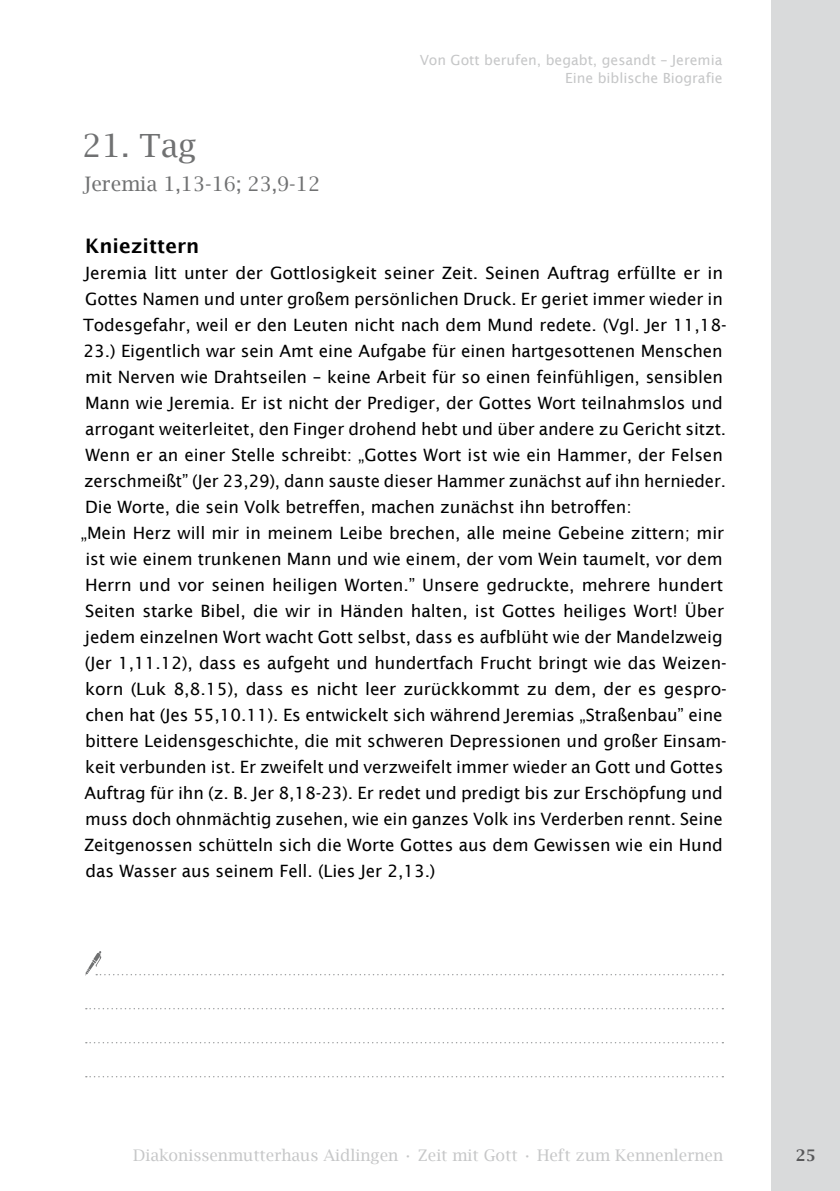
<style>
.page{position:relative;width:840px;height:1191px;background:#fff}
.page>*{position:absolute;margin:0;border:0;box-sizing:border-box;transform-origin:0 0}
.t1{font:32px "Lucida Bright";color:#707172}
.t2{font:20px "Lucida Bright";color:#707172}
.t3{font:700 20px "Lucida Grande";color:#000}
.t4{font:17px/26px "Lucida Sans";letter-spacing:-.005em;color:#000}
.t5{font:16px "Lucida Bright";color:#c6c7c8}
.t6{font:600 16px "Lucida Bright";color:#58585a}
.t7{font:14px/18px "Lucida Sans";color:#c6c7c8;text-align:right}
</style>
<div class="page">
<div style="left:771px;top:0;width:68px;height:1191px;background:#d9dadb"></div>
<svg style="left:86px;top:1008px;width:637px;height:1px"></svg>
<svg style="left:86px;top:1042px;width:637px;height:1px"></svg>
<svg style="left:86px;top:1076px;width:637px;height:1px"></svg>
<svg style="left:85px;top:951px;width:638px;height:24px"></svg>
<h1 class="t1" style="left:82px;top:126px;width:115px">21. Tag</h1>
<p class="t2" style="left:83px;top:172px;width:239px">Jeremia 1,13-16; 23,9-12</p>
<p class="t7" style="left:419px;top:50px;width:304px">Von Gott berufen, begabt, gesandt – Jeremia<br>Eine biblische Biografie</p>
<p class="t3" style="left:85px;top:234px;width:116px">Kniezittern</p>
<p class="t4" style="left:81px;top:260px;width:647px">Jeremia litt unter der Gottlosigkeit seiner Zeit. Seinen Auftrag erfüllte er in Gottes Namen und unter großem persönlichen Druck. Er geriet immer wieder in Todesgefahr, weil er den Leuten nicht nach dem Mund redete. (Vgl. Jer 11,18- 23.) Eigentlich war sein Amt eine Aufgabe für einen hartgesottenen Menschen mit Nerven wie Drahtseilen – keine Arbeit für so einen feinfühligen, sensiblen Mann wie Jeremia. Er ist nicht der Prediger, der Gottes Wort teilnahmslos und arrogant weiterleitet, den Finger drohend hebt und über andere zu Gericht sitzt.<br>Wenn er an einer Stelle schreibt: „Gottes Wort ist wie ein Hammer, der Felsen zerschmeißt” (Jer 23,29), dann sauste dieser Hammer zunächst auf ihn hernieder.<br>Die Worte, die sein Volk betreffen, machen zunächst ihn betroffen:<br>„Mein Herz will mir in meinem Leibe brechen, alle meine Gebeine zittern; mir ist wie einem trunkenen Mann und wie einem, der vom Wein taumelt, vor dem Herrn und vor seinen heiligen Worten.” Unsere gedruckte, mehrere hundert Seiten starke Bibel, die wir in Händen halten, ist Gottes heiliges Wort! Über jedem einzelnen Wort wacht Gott selbst, dass es aufblüht wie der Mandelzweig (Jer 1,11.12), dass es aufgeht und hundertfach Frucht bringt wie das Weizen&shy;korn (Luk 8,8.15), dass es nicht leer zurückkommt zu dem, der es gespro&shy;chen hat (Jes 55,10.11). Es entwickelt sich während Jeremias „Straßenbau” eine bittere Leidensgeschichte, die mit schweren Depressionen und großer Einsam&shy;keit verbunden ist. Er zweifelt und verzweifelt immer wieder an Gott und Gottes Auftrag für ihn (z. B. Jer 8,18-23). Er redet und predigt bis zur Erschöpfung und muss doch ohnmächtig zusehen, wie ein ganzes Volk ins Verderben rennt. Seine Zeitgenossen schütteln sich die Worte Gottes aus dem Gewissen wie ein Hund das Wasser aus seinem Fell. (Lies Jer 2,13.)</p>
<p class="t5" style="left:133px;top:1145px;width:591px">Diakonissenmutterhaus Aidlingen • Zeit mit Gott • Heft zum Kennenlernen</p>
<p class="t6" style="left:795px;top:1145px;width:21px">25</p>
</div>
